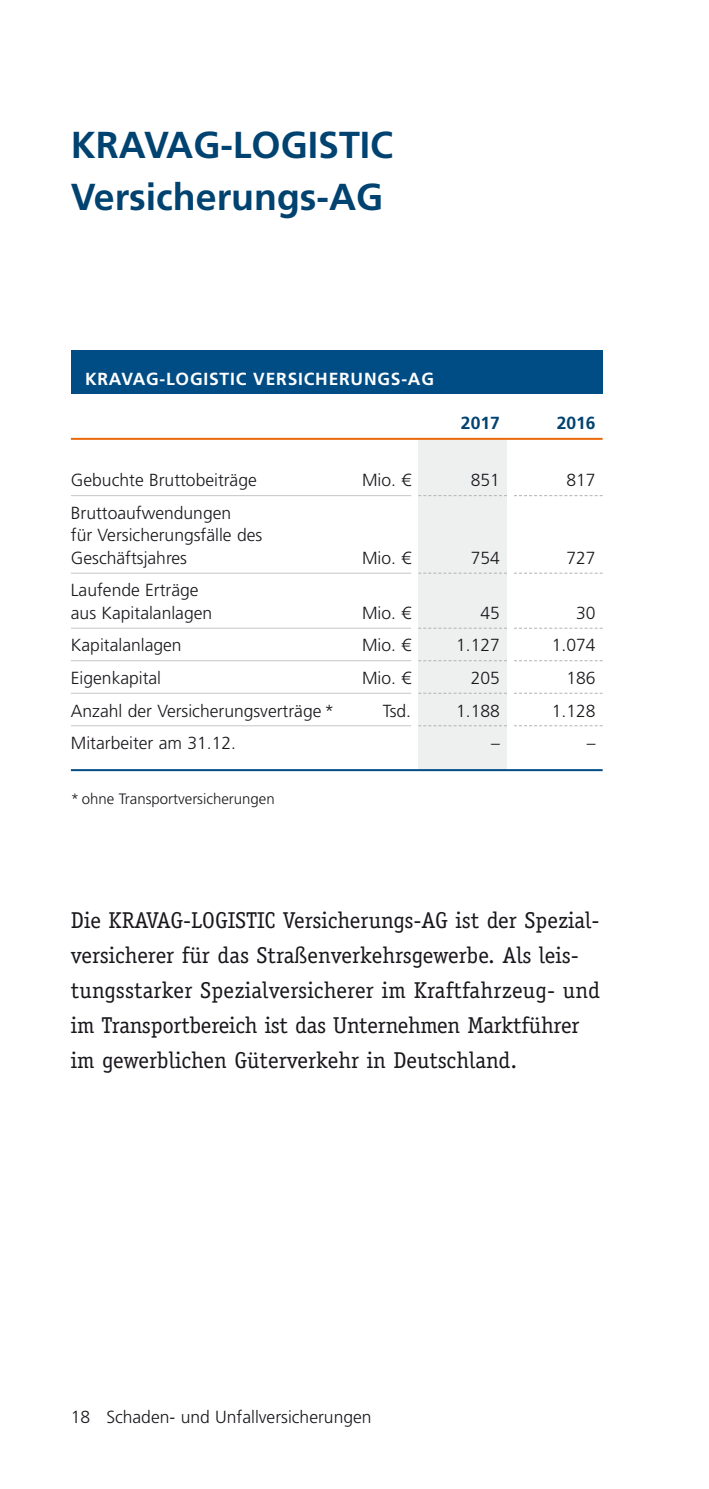
<style>
.page{position:relative;width:709px;height:1489px;background:#fff}
.page>*{position:absolute;margin:0;border:0;box-sizing:border-box;transform-origin:0 0}
.t1{font:700 37.5px/52.5px "Frutiger LT";color:#004270}
.t2{font:23px/35px "Officina Serif";color:#1a171c}
.t3{font:300 17.5px/32.5px "Frutiger LT";color:#1a171c;text-align:right}
.t4{font:700 17.5px "Frutiger LT";letter-spacing:.045em;color:#fff}
.t5{font:700 17.5px "Frutiger LT";color:#004270}
.t6{font:300 15px "Frutiger LT";color:#1a171c}
</style>
<div class="page">
<div style="left:71px;top:350px;width:531px;height:44px;background:#004d85"></div>
<div style="left:418px;top:439px;width:89px;height:331px;background:#eeefef"></div>
<hr style="left:71px;top:438px;width:531px;height:2px;background:#eb690b">
<svg style="left:418px;top:495px;width:89px;height:1px"></svg>
<svg style="left:418px;top:572px;width:89px;height:1px"></svg>
<svg style="left:418px;top:627px;width:89px;height:1px"></svg>
<svg style="left:418px;top:660px;width:89px;height:1px"></svg>
<svg style="left:418px;top:692px;width:89px;height:1px"></svg>
<svg style="left:418px;top:725px;width:89px;height:1px"></svg>
<hr style="left:71px;top:495px;width:340px;height:1px;background:#c5c6c8">
<hr style="left:71px;top:572px;width:340px;height:1px;background:#c5c6c8">
<hr style="left:71px;top:627px;width:340px;height:1px;background:#c5c6c8">
<hr style="left:71px;top:660px;width:340px;height:1px;background:#c5c6c8">
<hr style="left:71px;top:692px;width:340px;height:1px;background:#c5c6c8">
<hr style="left:71px;top:725px;width:340px;height:1px;background:#c5c6c8">
<hr style="left:71px;top:769px;width:531px;height:2px;background:#004d85">
<svg style="left:514px;top:495px;width:88px;height:1px"></svg>
<svg style="left:514px;top:572px;width:88px;height:1px"></svg>
<svg style="left:514px;top:627px;width:88px;height:1px"></svg>
<svg style="left:514px;top:660px;width:88px;height:1px"></svg>
<svg style="left:514px;top:692px;width:88px;height:1px"></svg>
<svg style="left:514px;top:725px;width:88px;height:1px"></svg>
<h1 class="t1" style="left:71px;top:121px;width:324px">KRAVAG-LOGISTIC<br>Versicherungs-AG</h1>
<p class="t4" style="left:85px;top:372px;width:350px">KRAVAG-LOGISTIC VERSICHERUNGS-AG</p>
<p class="t3" style="left:71px;top:465px;width:187px">Gebuchte Bruttobeiträge</p>
<p class="t3" style="left:362px;top:465px;width:51px">Mio. €</p>
<p class="t3" style="left:71px;top:503px;width:193px;line-height:22.5px;text-align:left">Bruttoaufwendungen<br>für Versicherungsfälle des<br>Geschäftsjahres</p>
<p class="t3" style="left:362px;top:543px;width:51px">Mio. €</p>
<p class="t3" style="left:71px;top:580px;width:143px;line-height:22.5px;text-align:left">Laufende Erträge aus Kapitalanlagen</p>
<p class="t3" style="left:362px;top:598px;width:51px">Mio. €</p>
<p class="t3" style="left:71px;top:630px;width:112px">Kapitalanlagen</p>
<p class="t3" style="left:362px;top:630px;width:51px">Mio. €</p>
<p class="t3" style="left:71px;top:663px;width:92px">Eigenkapital</p>
<p class="t3" style="left:362px;top:663px;width:51px">Mio. €</p>
<p class="t3" style="left:71px;top:695px;width:265px">Anzahl der Versicherungsverträge *</p>
<p class="t3" style="left:383px;top:695px;width:30px">Tsd.</p>
<p class="t3" style="left:71px;top:728px;width:167px">Mitarbeiter am 31.12.</p>
<p class="t6" style="left:71px;top:792px;width:205px">* ohne Transportversicherungen</p>
<p class="t5" style="left:461px;top:416px;width:40px">2017</p>
<p class="t5" style="left:556px;top:416px;width:40px">2016</p>
<p class="t3" style="left:470px;top:465px;width:31px">851</p>
<p class="t3" style="left:566px;top:465px;width:31px">817</p>
<p class="t3" style="left:470px;top:543px;width:31px">754</p>
<p class="t3" style="left:566px;top:543px;width:31px">727</p>
<p class="t3" style="left:456px;top:598px;width:45px">45<br>1.127<br>205<br>1.188 –</p>
<p class="t3" style="left:552px;top:598px;width:45px">30<br>1.074<br>186<br>1.128 –</p>
<p class="t2" style="left:71px;top:904px;width:530px">Die KRAVAG-LOGISTIC Versicherungs-AG ist der S pezial&shy;versicherer für das Straßenverkehrsgewerbe. Als leis&shy;tungsstarker Spezialversicherer im Kraftfahrzeug- und im Transportbereich ist das Unternehmen Marktführer im gewerblichen Güterverkehr in Deutschland.</p>
<p class="t3" style="left:71px;top:1401px;width:302px">18 Schaden- und Unfallversicherungen</p>
</div>
